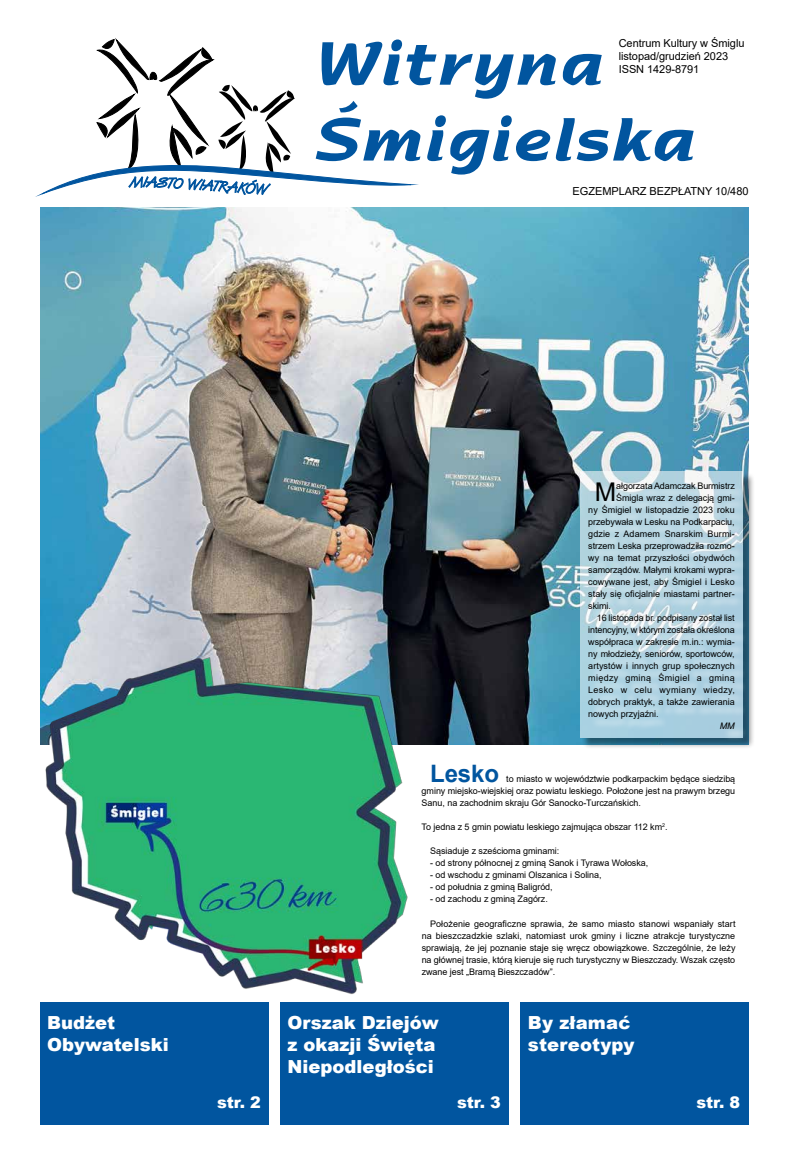
<style>
.page{position:relative;width:794px;height:1163px;background:#fff}
.page>*{position:absolute;margin:0;border:0;box-sizing:border-box;transform-origin:0 0}
.t1{font:25.8px "Arial";color:#000}
.t2{font:700 24px "Arial";letter-spacing:-.005em;color:#01559f}
.t3{font:900 18px/21.6px "Arial";color:#fff}
.t4{font:900 16px "Arial";letter-spacing:-.005em;color:#fff}
.t5{font:11px/13px "Arial";letter-spacing:-.005em;color:#000}
.t6{font:9px/12px "Arial";letter-spacing:-.005em;color:#000;text-align:justify}
.t7{font:9px "Arial";letter-spacing:.035em;color:#000}
.t8{font:9px "Arial";letter-spacing:.015em;color:#000}
.t9{font:italic 9px "Arial";color:#000}
</style>
<div class="page">
<svg style="left:414px;top:45px;width:279px;height:129px"></svg>
<svg style="left:42px;top:39px;width:372px;height:156px"></svg>
<div style="left:40px;top:1002px;width:228px;height:122px;background:#01559f"></div>
<div style="left:520px;top:1002px;width:228px;height:122px;background:#01559f"></div>
<div style="left:280px;top:1002px;width:228px;height:122px;background:#01559f"></div>
<img style="left:40px;top:207px;width:708px;height:537px">
<div style="left:581px;top:472px;width:174px;height:277px;background:#000;opacity:.75"></div>
<svg style="left:580px;top:471px;width:163px;height:266px;fill:#b0d3df"></svg>
<img style="left:40px;top:625px;width:369px;height:369px">
<div style="left:590px;top:483px;width:157px;height:257px;background:#fff;opacity:.75"></div>
<p class="t5" style="left:619px;top:36px;width:127px">Centrum Kultury w Śmiglu listopad/grudzień 2023<br>ISSN 1429-8791</p>
<p class="t5" style="left:572px;top:184px;width:177px">EGZEMPLARZ BEZPŁATNY 10/480</p>
<h1 class="t1" style="left:595px;top:474px;width:23px">M</h1>
<p class="t6" style="left:616px;top:479px;width:120px">ałgorzata Adamczak Burmistrz</p>
<p class="t6" style="left:616px;top:491px;width:120px">Śmigla wraz z delegacją gmi-</p>
<p class="t6" style="left:588px;top:503px;width:148px">ny Śmigiel w listopadzie 2023 roku</p>
<p class="t6" style="left:588px;top:515px;width:148px">przebywała w Lesku na Podkarpaciu,</p>
<p class="t8" style="left:588px;top:527px;width:148px">gdzie z Adamem Snarskim Burmi-</p>
<p class="t6" style="left:588px;top:539px;width:148px">strzem Leska przeprowadziła rozmo-</p>
<p class="t6" style="left:588px;top:551px;width:148px">wy na temat przyszłości obydwóch</p>
<p class="t6" style="left:588px;top:563px;width:148px">samorządów. Małymi krokami wypra-</p>
<p class="t6" style="left:588px;top:575px;width:148px">cowywane jest, aby Śmigiel i Lesko</p>
<p class="t6" style="left:588px;top:587px;width:148px">stały się oficjalnie miastami partner-</p>
<p class="t6" style="left:588px;top:599px;width:24px">skimi.</p>
<p class="t6" style="left:597px;top:611px;width:139px">16 listopada br. podpisany został list</p>
<p class="t6" style="left:588px;top:623px;width:148px">intencyjny, w którym została określona</p>
<p class="t6" style="left:588px;top:635px;width:148px">współpraca w zakresie m.in.: wymia-</p>
<p class="t6" style="left:588px;top:647px;width:148px">ny młodzieży, seniorów, sportowców,</p>
<p class="t6" style="left:588px;top:659px;width:148px">artystów i innych grup społecznych</p>
<p class="t7" style="left:588px;top:671px;width:148px">między gminą Śmigiel a gminą</p>
<p class="t7" style="left:588px;top:683px;width:148px">Lesko w celu wymiany wiedzy,</p>
<p class="t6" style="left:588px;top:695px;width:148px">dobrych praktyk, a także zawierania</p>
<p class="t6" style="left:588px;top:707px;width:72px">nowych przyjaźni.</p>
<p class="t9" style="left:720px;top:719px;width:16px">MM</p>
<h2 class="t2" style="left:430px;top:757px;width:70px">Lesko</h2>
<p class="t6" style="left:422px;top:773px;width:315px;text-indent:85px">to miasto w województwie podkarpackim będące siedzibą gminy miejsko-wiejskiej oraz powiatu leskiego. Położone jest na prawym brzegu Sanu, na zachodnim skraju Gór Sanocko-Turczańskich.</p>
<p class="t6" style="left:422px;top:821px;width:247px">To jedna z 5 gmin powiatu leskiego zajmująca obszar 112 km<sup>2</sup>.</p>
<p class="t6" style="left:430px;top:845px;width:131px">Sąsiaduje z sześcioma gminami:</p>
<p class="t6" style="left:430px;top:857px;width:220px">- od strony północnej z gminą Sanok i Tyrawa Wołoska,</p>
<p class="t6" style="left:430px;top:869px;width:173px">- od wschodu z gminami Olszanica i Solina,</p>
<p class="t6" style="left:430px;top:881px;width:124px">- od południa z gminą Baligród,</p>
<p class="t6" style="left:430px;top:893px;width:119px">- od zachodu z gminą Zagórz.</p>
<p class="t6" style="left:422px;top:917px;width:315px;text-indent:8px">Położenie geograficzne sprawia, że samo miasto stanowi wspaniały start na bieszczadzkie szlaki, natomiast urok gminy i liczne atrakcje turystyczne sprawiają, że jej poznanie staje się wręcz obowiązkowe. Szczególnie, że leży na głównej trasie, którą kieruje się ruch turystyczny w Bieszczady. Wszak często zwane jest „Bramą Bieszczadów”.</p>
<h3 class="t3" style="left:47px;top:1011px;width:123px">Budżet<br>Obywatelski</h3>
<h3 class="t3" style="left:528px;top:1011px;width:108px">By złamać stereotypy</h3>
<h3 class="t3" style="left:287px;top:1011px;width:153px">Orszak Dziejów z okazji Święta<br>Niepodległości</h3>
<h3 class="t4" style="left:217px;top:1090px;width:45px">str. 2</h3>
<h3 class="t4" style="left:457px;top:1090px;width:45px">str. 3</h3>
<h3 class="t4" style="left:696px;top:1090px;width:45px">str. 8</h3>
</div>
